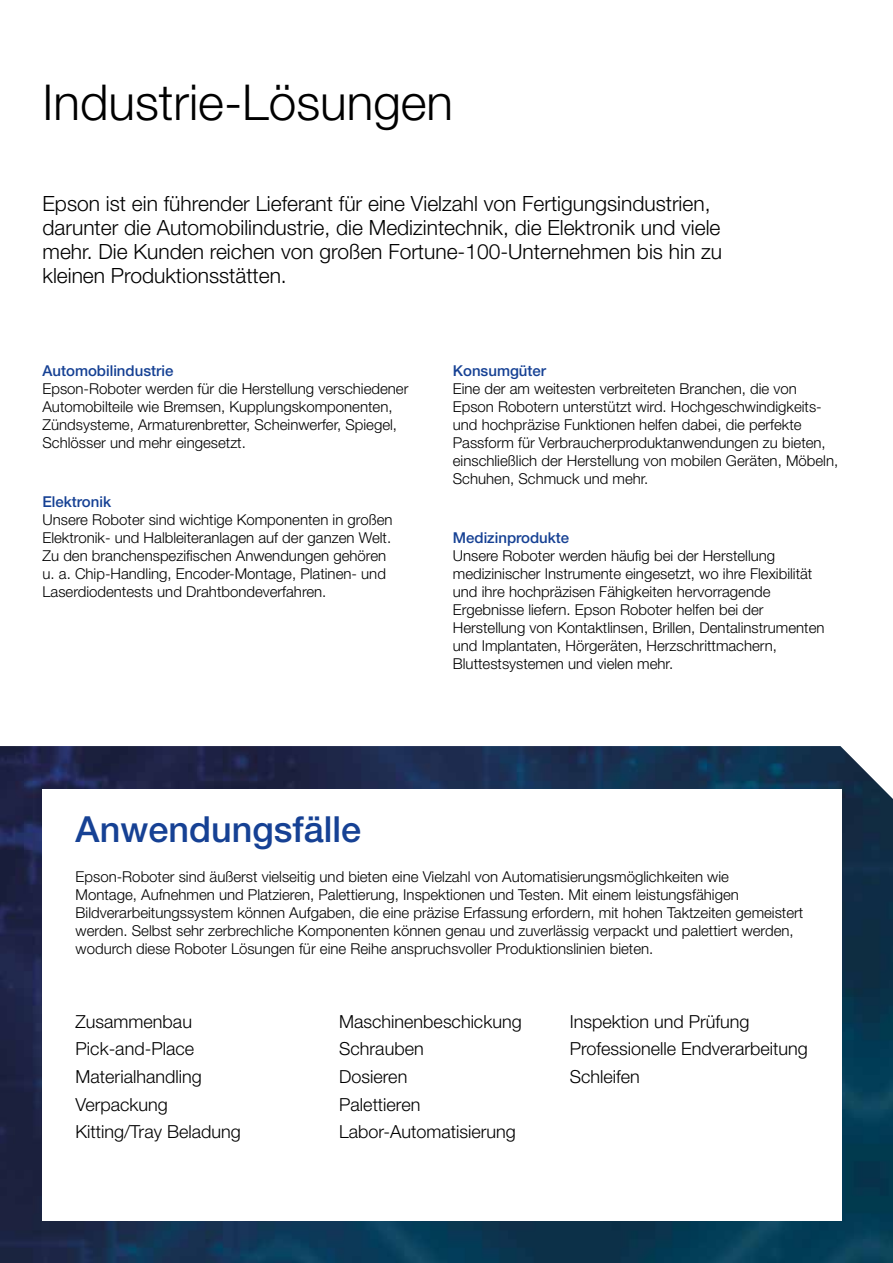
<style>
.page{position:relative;width:893px;height:1263px;background:#fff}
.page>*{position:absolute;margin:0;border:0;box-sizing:border-box;transform-origin:0 0}
.t1{font:300 49.5px "Helvetica Neue LT Pro";color:#000}
.t2{font:500 36px "Helvetica Neue LT Pro";color:#164194}
.t3{font:300 21px/24px "Helvetica Neue LT Pro";color:#000}
.t4{font:300 18px/27.6px "Helvetica Neue LT Pro";color:#000}
.t5{font:300 15px/18px "Helvetica Neue LT Pro";color:#000}
.t6{font:500 15px "Helvetica Neue LT Pro";color:#164194}
</style>
<div class="page">
<img style="left:0;top:746px;width:893px;height:517px">
<div style="left:43px;top:788px;width:799px;height:432px;background:#fff"></div>
<h1 class="t1" style="left:43px;top:73px;width:412px">Industrie-Lösungen</h1>
<p class="t3" style="left:43px;top:191px;width:681px">Epson ist ein führender Lieferant für eine Vielzahl von Fertigungsindustrien, darunter die Automobilindustrie, die Medizintechnik, die Elektronik und viele mehr. Die Kunden reichen von großen Fortune-100-Unternehmen bis hin zu kleinen Produktionsstätten.</p>
<p class="t6" style="left:43px;top:362px;width:132px">Automobilindustrie</p>
<p class="t5" style="left:43px;top:380px;width:367px">Epson-Roboter werden für die Herstellung verschiedener Automobilteile wie Bremsen, Kupplungskomponenten, Zündsysteme, Armaturenbretter, Scheinwerfer, Spiegel, Schlösser und mehr eingesetzt.</p>
<p class="t6" style="left:43px;top:492px;width:70px">Elektronik</p>
<p class="t5" style="left:43px;top:510px;width:352px">Unsere Roboter sind wichtige Komponenten in großen Elektronik- und Halbleiteranlagen auf der ganzen Welt.<br>Zu den branchenspezifischen Anwendungen gehören u. a. Chip-Handling, Encoder-Montage, Platinen- und Laserdiodentests und Drahtbondeverfahren.</p>
<p class="t6" style="left:453px;top:362px;width:95px">Konsumgüter</p>
<p class="t5" style="left:453px;top:380px;width:387px">Eine der am weitesten verbreiteten Branchen, die von Epson Robotern unterstützt wird. Hochgeschwindigkeits&shy;und hochpräzise Funktionen helfen dabei, die perfekte Passform für Verbraucherproduktanwendungen zu bieten, einschließlich der Herstellung von mobilen Geräten, Möbeln, Schuhen, Schmuck und mehr.</p>
<p class="t6" style="left:453px;top:528px;width:118px">Medizinprodukte</p>
<p class="t5" style="left:453px;top:546px;width:373px">Unsere Roboter werden häufig bei der Herstellung medizinischer Instrumente eingesetzt, wo ihre Flexibilität und ihre hochpräzisen Fähigkeiten hervorragende Ergebnisse liefern. Epson Roboter helfen bei der Herstellung von Kontaktlinsen, Brillen, Dentalinstrumenten und Implantaten, Hörgeräten, Herzschrittmachern, Bluttestsystemen und vielen mehr.</p>
<h2 class="t2" style="left:76px;top:808px;width:287px">Anwendungsfälle</h2>
<p class="t5" style="left:76px;top:868px;width:729px">Epson-Roboter sind äußerst vielseitig und bieten eine Vielzahl von Automatisierungsmöglichkeiten wie<br>Montage, Aufnehmen und Platzieren, Palettierung, Inspektionen und Testen. Mit einem leistungsfähigen Bildverarbeitungssystem können Aufgaben, die eine präzise Erfassung erfordern, mit hohen Taktzeiten gemeistert werden. Selbst sehr zerbrechliche Komponenten können genau und zuverlässig verpackt und palettiert werden, wodurch diese Roboter Lösungen für eine Reihe anspruchsvoller Produktionslinien bieten.</p>
<p class="t4" style="left:76px;top:1007px;width:167px">Zusammenbau<br>Pick-and-Place<br>Materialhandling<br>Verpackung<br>Kitting/Tray Beladung</p>
<p class="t4" style="left:339px;top:1007px;width:184px">Maschinenbeschickung<br>Schrauben<br>Dosieren<br>Palettieren<br>Labor-Automatisierung</p>
<p class="t4" style="left:570px;top:1007px;width:240px">Inspektion und Prüfung<br>Professionelle Endverarbeitung<br>Schleifen</p>
</div>
